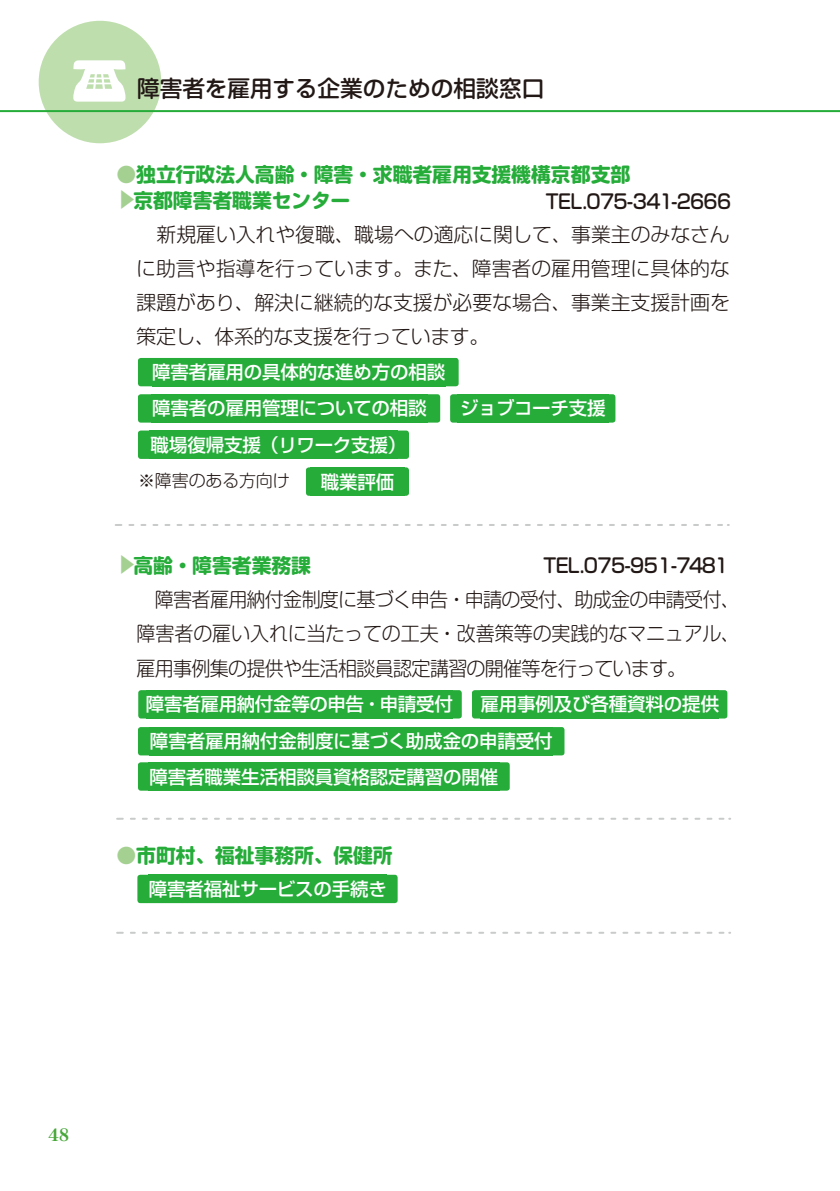
<style>
.page{position:relative;width:840px;height:1191px;background:#fff}
.page>*{position:absolute;margin:0;border:0;box-sizing:border-box;transform-origin:0 0}
.t1{font:500 22.6px "Soft Go Std";color:#221815}
.t2{font:300 19.8px/34px "Soft Go Std";letter-spacing:-.015em;color:#221815;text-align:justify}
.t3{font:700 19.8px/25.6px "Soft Go Std";letter-spacing:-.005em;color:#25ac39}
.t4{font:300 19.8px "Soft Go Std";letter-spacing:-.04em;color:#221815;scale:.96 1}
.t5{font:300 19.8px "Soft Go Std";letter-spacing:-.015em;color:#221815;scale:.96 1}
.t6{font:500 19.8px "Soft Go Std";letter-spacing:-.035em;color:#221815;scale:.94 1}
.t7{font:500 18.4px/36.2px "Shin Go Pro";letter-spacing:-.005em;color:#fff}
.t8{font:300 17px "Soft Go Std";letter-spacing:-.01em;color:#221815}
.t9{font:17px "Ro H Mincho Std UB";color:#47a738}
.s1{color:#a4d191}
.s2{font-family:"Koz Go Pr 6 N";font-weight:400;color:#a4d191}
</style>
<div class="page">
<div style="left:39px;top:21px;width:122px;height:122px;background:#bfdeae;border-radius:50%"></div>
<svg style="left:73px;top:60px;width:52px;height:42px"></svg>
<hr style="left:0;top:110px;width:839px;height:2px;background:#25ac39">
<div style="left:138px;top:358px;width:320px;height:28px;background:#25ac39;border-radius:3px"></div>
<div style="left:138px;top:394px;width:302px;height:28px;background:#25ac39;border-radius:3px"></div>
<div style="left:138px;top:430px;width:271px;height:29px;background:#25ac39;border-radius:3px"></div>
<div style="left:138px;top:690px;width:323px;height:28px;background:#25ac39;border-radius:3px"></div>
<div style="left:138px;top:727px;width:426px;height:28px;background:#25ac39;border-radius:3px"></div>
<div style="left:138px;top:762px;width:371px;height:28px;background:#25ac39;border-radius:3px"></div>
<div style="left:471px;top:690px;width:256px;height:28px;background:#25ac39;border-radius:3px"></div>
<div style="left:137px;top:874px;width:260px;height:29px;background:#25ac39;border-radius:3px"></div>
<div style="left:450px;top:394px;width:165px;height:28px;background:#25ac39;border-radius:3px"></div>
<div style="left:306px;top:467px;width:103px;height:29px;background:#25ac39;border-radius:3px"></div>
<svg style="left:117px;top:817px;width:612px;height:2px"></svg>
<svg style="left:117px;top:931px;width:612px;height:2px"></svg>
<svg style="left:116px;top:524px;width:612px;height:2px"></svg>
<p class="t1" style="left:137px;top:72px;width:408px">障害者を雇用する企業のための相談窓口</p>
<p class="t3" style="left:116px;top:160px;width:515px"><span class="s1">●</span>独立行政法人高齢・障害・求職者雇用支援機構京都支部<span class="s2">▶</span>京都障害者職業センター</p>
<p class="t2" style="left:136px;top:215px;width:594px;text-indent:20px">新規雇い入れや復職、職場への適応に関して、事業主のみなさんに助言や指導を行っています。また、障害者の雇用管理に具体的な課題があり、解決に継続的な支援が必要な場合、事業主支援計画を策定し、体系的な支援を行っています。</p>
<p class="t6" style="left:545px;top:187px;width:198px">TEL.075-341-2666</p>
<p class="t7" style="left:150px;top:352px;width:296px">障害者雇用の具体的な進め方の相談障害者の雇用管理についての相談職場復帰支援（リワーク支援）</p>
<p class="t8" style="left:138px;top:469px;width:153px">※障害のある方向け</p>
<p class="t7" style="left:320px;top:461px;width:75px">職業評価</p>
<p class="t7" style="left:460px;top:388px;width:147px">ジョブコーチ支援</p>
<p class="t3" style="left:116px;top:551px;width:196px"><span class="s2">▶</span>高齢・障害者業務課</p>
<p class="t4" style="left:155px;top:586px;width:610px">障害者雇用納付金制度に基づく申告・申請の受付、助成金の申請受付、</p>
<p class="t5" style="left:136px;top:620px;width:629px">障害者の雇い入れに当たっての工夫・改善策等の実践的なマニュアル、</p>
<p class="t4" style="left:136px;top:654px;width:574px">雇用事例集の提供や生活相談員認定講習の開催等を行っています。</p>
<p class="t6" style="left:543px;top:552px;width:198px">TEL.075-951-7481</p>
<p class="t7" style="left:480px;top:684px;width:240px">雇用事例及び各種資料の提供</p>
<p class="t7" style="left:146px;top:683px;width:408px;line-height:37px">障害者雇用納付金等の申告・申請受付<br>障害者雇用納付金制度に基づく助成金の申請受付</p>
<p class="t7" style="left:149px;top:756px;width:350px">障害者職業生活相談員資格認定講習の開催</p>
<p class="t3" style="left:116px;top:840px;width:277px"><span class="s1">●</span>市町村、福祉事務所、保健所</p>
<p class="t7" style="left:149px;top:868px;width:239px">障害者福祉サービスの手続き</p>
<p class="t9" style="left:48px;top:1123px;width:22px">48</p>
</div>
